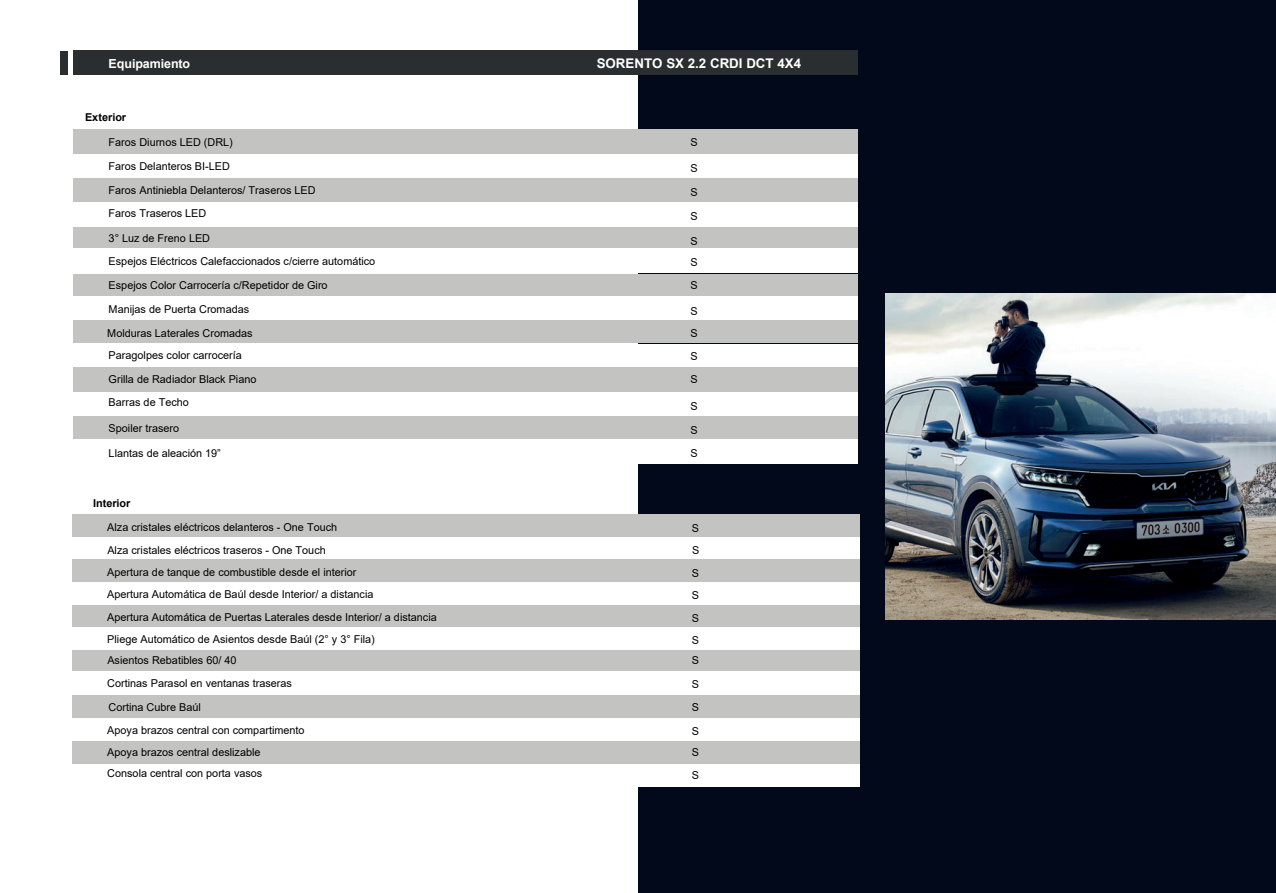
<style>
.page{position:relative;width:1276px;height:893px;background:#fff}
.page>*{position:absolute;margin:0;border:0;box-sizing:border-box;transform-origin:0 0}
.t1{font:700 13.35px "Arial";color:#fff}
.t2{font:700 12.45px "Arial";letter-spacing:-.005em;color:#fff}
.t3{font:10.8px/22.4px "Arial";color:#000001}
.t4{font:700 10.8px "Arial";color:#000001}
</style>
<div class="page">
<div style="left:638px;top:0;width:638px;height:893px;background:#01091a"></div>
<div style="left:60px;top:52px;width:7px;height:23px;background:#2a2e31"></div>
<div style="left:73px;top:51px;width:785px;height:24px;background:#2a2e31"></div>
<div style="left:73px;top:178px;width:785px;height:24px;background:#c3c3c2"></div>
<div style="left:73px;top:226px;width:785px;height:23px;background:#c3c3c2"></div>
<div style="left:73px;top:202px;width:785px;height:24px;background:#fff"></div>
<div style="left:73px;top:129px;width:785px;height:24px;background:#c3c3c2"></div>
<div style="left:73px;top:154px;width:785px;height:24px;background:#fff"></div>
<div style="left:73px;top:130px;width:785px;height:24px;background:#c3c3c2"></div>
<div style="left:73px;top:249px;width:785px;height:24px;background:#fff"></div>
<div style="left:73px;top:274px;width:785px;height:23px;background:#c3c3c2"></div>
<div style="left:73px;top:296px;width:785px;height:24px;background:#fff"></div>
<div style="left:73px;top:320px;width:785px;height:23px;background:#c3c3c2"></div>
<div style="left:72px;top:537px;width:787px;height:24px;background:#fff"></div>
<div style="left:72px;top:514px;width:787px;height:23px;background:#c3c3c2"></div>
<div style="left:72px;top:671px;width:787px;height:24px;background:#fff"></div>
<div style="left:72px;top:717px;width:787px;height:24px;background:#fff"></div>
<div style="left:72px;top:695px;width:787px;height:22px;background:#c3c3c2"></div>
<div style="left:72px;top:763px;width:787px;height:24px;background:#fff"></div>
<div style="left:72px;top:741px;width:787px;height:23px;background:#c3c3c2"></div>
<div style="left:72px;top:648px;width:787px;height:23px;background:#c3c3c2"></div>
<div style="left:73px;top:344px;width:785px;height:22px;background:#fff"></div>
<div style="left:72px;top:559px;width:787px;height:23px;background:#c3c3c2"></div>
<div style="left:72px;top:605px;width:787px;height:22px;background:#c3c3c2"></div>
<div style="left:72px;top:582px;width:787px;height:23px;background:#fff"></div>
<div style="left:72px;top:627px;width:787px;height:23px;background:#fff"></div>
<div style="left:73px;top:415px;width:785px;height:24px;background:#c3c3c2"></div>
<div style="left:73px;top:440px;width:785px;height:24px;background:#fff"></div>
<div style="left:73px;top:391px;width:785px;height:24px;background:#fff"></div>
<div style="left:73px;top:367px;width:785px;height:24px;background:#c3c3c2"></div>
<img style="left:885px;top:294px;width:391px;height:325px">
<p class="t2" style="left:109px;top:55px;width:83px">Equipamiento</p>
<p class="t1" style="left:597px;top:54px;width:206px">SORENTO SX 2.2 CRDI DCT 4X4</p>
<p class="t4" style="left:85px;top:110px;width:43px">Exterior</p>
<p class="t3" style="left:109px;top:131px;width:126px">Faros Diurnos LED (DRL)</p>
<p class="t3" style="left:109px;top:155px;width:123px">Faros Delanteros BI-LED</p>
<p class="t3" style="left:690px;top:131px;width:9px">S</p>
<p class="t3" style="left:690px;top:157px;width:9px">S</p>
<p class="t3" style="left:109px;top:179px;width:208px">Faros Antiniebla Delanteros/ Traseros LED<br>Faros Traseros LED</p>
<p class="t3" style="left:109px;top:227px;width:103px">3° Luz de Freno LED</p>
<p class="t3" style="left:109px;top:250px;width:268px">Espejos Eléctricos Calefaccionados c/cierre automático</p>
<p class="t3" style="left:109px;top:298px;width:142px">Manijas de Puerta Cromadas</p>
<p class="t3" style="left:109px;top:274px;width:220px">Espejos Color Carrocería c/Repetidor de Giro</p>
<p class="t3" style="left:690px;top:181px;width:9px">S</p>
<p class="t3" style="left:690px;top:205px;width:9px">S</p>
<p class="t3" style="left:690px;top:230px;width:9px">S</p>
<p class="t3" style="left:690px;top:273px;width:9px">S</p>
<p class="t3" style="left:690px;top:300px;width:9px">S</p>
<p class="t3" style="left:690px;top:251px;width:9px">S</p>
<p class="t3" style="left:107px;top:322px;width:147px">Molduras Laterales Cromadas</p>
<p class="t3" style="left:690px;top:322px;width:9px">S</p>
<p class="t3" style="left:109px;top:344px;width:135px">Paragolpes color carrocería</p>
<p class="t3" style="left:109px;top:368px;width:149px">Grilla de Radiador Black Piano</p>
<p class="t3" style="left:690px;top:345px;width:9px">S</p>
<p class="t3" style="left:690px;top:368px;width:9px">S</p>
<p class="t3" style="left:109px;top:391px;width:82px">Barras de Techo</p>
<p class="t3" style="left:109px;top:417px;width:72px">Spoiler trasero</p>
<p class="t3" style="left:690px;top:394px;width:9px">S</p>
<p class="t3" style="left:690px;top:419px;width:9px">S</p>
<p class="t3" style="left:109px;top:442px;width:114px">Llantas de aleación 19”</p>
<p class="t3" style="left:690px;top:442px;width:9px">S</p>
<p class="t4" style="left:93px;top:495px;width:39px">Interior</p>
<p class="t3" style="left:107px;top:516px;width:231px">Alza cristales eléctricos delanteros - One Touch</p>
<p class="t3" style="left:692px;top:517px;width:9px">S</p>
<p class="t3" style="left:107px;top:538px;width:220px">Alza cristales eléctricos traseros - One Touch</p>
<p class="t3" style="left:692px;top:538px;width:9px">S</p>
<p class="t3" style="left:107px;top:560px;width:251px">Apertura de tanque de combustible desde el interior</p>
<p class="t3" style="left:692px;top:561px;width:9px">S</p>
<p class="t3" style="left:107px;top:606px;width:331px">Apertura Automática de Puertas Laterales desde Interior/ a distancia</p>
<p class="t3" style="left:692px;top:607px;width:9px">S</p>
<p class="t3" style="left:107px;top:583px;width:268px">Apertura Automática de Baúl desde Interior/ a distancia</p>
<p class="t3" style="left:692px;top:584px;width:9px">S</p>
<p class="t3" style="left:107px;top:628px;width:269px">Pliege Automático de Asientos desde Baúl (2° y 3° Fila)</p>
<p class="t3" style="left:692px;top:629px;width:9px">S</p>
<p class="t3" style="left:107px;top:649px;width:131px">Asientos Rebatibles 60/ 40</p>
<p class="t3" style="left:107px;top:672px;width:186px">Cortinas Parasol en ventanas traseras</p>
<p class="t3" style="left:107px;top:719px;width:199px">Apoya brazos central con compartimento</p>
<p class="t3" style="left:109px;top:695px;width:94px">Cortina Cubre Baúl</p>
<p class="t3" style="left:107px;top:742px;width:157px;line-height:21.1px">Apoya brazos central deslizable<br>Consola central con porta vasos</p>
<p class="t3" style="left:692px;top:649px;width:9px">S</p>
<p class="t3" style="left:692px;top:673px;width:9px">S<br>S</p>
<p class="t3" style="left:692px;top:720px;width:9px">S</p>
<p class="t3" style="left:692px;top:764px;width:9px">S</p>
<p class="t3" style="left:692px;top:741px;width:9px">S</p>
</div>
